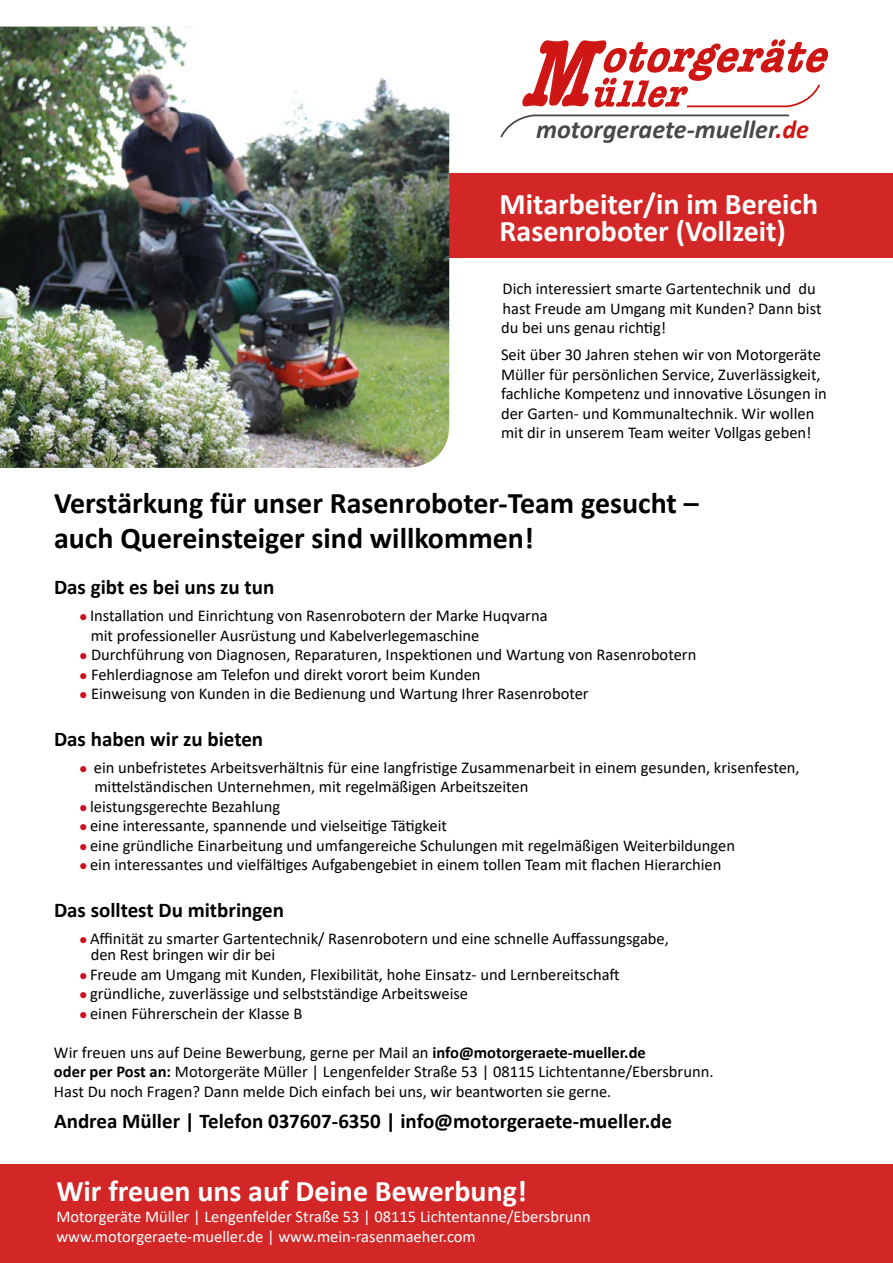
<style>
.page{position:relative;width:893px;height:1263px;background:#fff}
.page>*{position:absolute;margin:0;border:0;box-sizing:border-box;transform-origin:0 0}
.t1{font:700 30px/34.5px "Calibri";color:#000}
.t2{font:700 30px/27px "Calibri";color:#fff}
.t3{font:italic 700 26.1px "Calibri";color:#474847}
.t4{font:700 21px "Calibri";color:#000}
.t5{font:16.5px/19.5px "Calibri";color:#000}
.t6{font:16.5px/19.5px "Calibri";color:#fff}
.s1{color:#ce1713}
.s2{color:#ce0e1c}
.s3{font-weight:700}
</style>
<div class="page">
<div style="left:0;top:174px;width:893px;height:84px;background:#d32727"></div>
<svg style="left:500px;top:114px;width:290px;height:24px"></svg>
<svg style="left:522px;top:39px;width:307px;height:69px"></svg>
<img style="left:0;top:27px;width:449px;height:441px">
<div style="left:0;top:1164px;width:893px;height:99px;background:#d32727"></div>
<h2 class="t3" style="left:536px;top:111px;width:274px">motorgeraete-mueller<span class="s1">.de</span></h2>
<h1 class="t2" style="left:500px;top:190px;width:320px">Mitarbeiter/in im Bereich<br>Rasenroboter (Vollzeit)</h1>
<p class="t5" style="left:501px;top:278px;width:322px">Dich interessiert smarte Gartentechnik und du hast Freude am Umgang mit Kunden? Dann bist du bei uns genau richtig!</p>
<p class="t5" style="left:501px;top:344px;width:327px">Seit über 30 Jahren stehen wir von Motorgeräte Müller für persönlichen Service, Zuverlässigkeit, fachliche Kompetenz und innovative Lösungen in der Garten- und Kommunaltechnik. Wir wollen mit dir in unserem Team weiter Vollgas geben!</p>
<h1 class="t1" style="left:54px;top:485px;width:646px">Verstärkung für unser Rasenroboter-Team gesucht – auch Quereinsteiger sind willkommen!</h1>
<p class="t4" style="left:54px;top:572px;width:222px">Das gibt es bei uns zu tun</p>
<p class="t5" style="left:91px;top:605px;width:458px;text-indent:-11px"><span class="s2">●</span> Installation und Einrichtung von Rasenrobotern der Marke Huqvarna mit professioneller Ausrüstung und Kabelverlegemaschine</p>
<p class="t5" style="left:80px;top:644px;width:618px"><span class="s2">●</span> Durchführung von Diagnosen, Reparaturen, Inspektionen und Wartung von Rasenrobotern</p>
<p class="t5" style="left:80px;top:664px;width:403px"><span class="s2">●</span> Fehlerdiagnose am Telefon und direkt vorort beim Kunden</p>
<p class="t5" style="left:80px;top:683px;width:511px"><span class="s2">●</span> Einweisung von Kunden in die Bedienung und Wartung Ihrer Rasenroboter</p>
<p class="t4" style="left:54px;top:724px;width:211px">Das haben wir zu bieten</p>
<p class="t5" style="left:94px;top:757px;width:707px;text-indent:-15px"><span class="s2">●</span> ein unbefristetes Arbeitsverhältnis für eine langfristige Zusammenarbeit in einem gesunden, krisenfesten, mittelständischen Unternehmen, mit regelmäßigen Arbeitszeiten</p>
<p class="t5" style="left:80px;top:796px;width:202px"><span class="s2">●</span> leistungsgerechte Bezahlung</p>
<p class="t5" style="left:80px;top:815px;width:369px"><span class="s2">●</span> eine interessante, spannende und vielseitige Tätigkeit</p>
<p class="t5" style="left:80px;top:835px;width:657px"><span class="s2">●</span> eine gründliche Einarbeitung und umfangereiche Schulungen mit regelmäßigen Weiterbildungen</p>
<p class="t5" style="left:80px;top:854px;width:643px"><span class="s2">●</span> ein interessantes und vielfältiges Aufgabengebiet in einem tollen Team mit flachen Hierarchien</p>
<p class="t4" style="left:54px;top:895px;width:231px">Das solltest Du mitbringen</p>
<p class="t5" style="left:91px;top:929px;width:580px;line-height:16.5px;text-indent:-11px"><span class="s2">●</span> Affinität zu smarter Gartentechnik/ Rasenrobotern und eine schnelle Auffassungsgabe, den Rest bringen wir dir bei</p>
<p class="t5" style="left:80px;top:964px;width:542px"><span class="s2">●</span> Freude am Umgang mit Kunden, Flexibilität, hohe Einsatz- und Lernbereitschaft</p>
<p class="t5" style="left:80px;top:983px;width:390px"><span class="s2">●</span> gründliche, zuverlässige und selbstständige Arbeitsweise</p>
<p class="t5" style="left:80px;top:1003px;width:224px"><span class="s2">●</span> einen Führerschein der Klasse B</p>
<p class="t5" style="left:54px;top:1042px;width:661px">Wir freuen uns auf Deine Bewerbung, gerne per Mail an <span class="s3">info@motorgeraete-mueller.de<br>oder per Post an:</span> Motorgeräte Müller | Lengenfelder Straße 53 | 08115 Lichtentanne/Ebersbrunn.<br>Hast Du noch Fragen? Dann melde Dich einfach bei uns, wir beantworten sie gerne.</p>
<p class="t4" style="left:54px;top:1106px;width:620px">Andrea Müller | Telefon 037607-6350 | info@motorgeraete-mueller.de</p>
<h1 class="t2" style="left:56px;top:1177px;width:472px">Wir freuen uns auf Deine Bewerbung!</h1>
<p class="t6" style="left:56px;top:1207px;width:536px">Motorgeräte Müller | Lengenfelder Straße 53 | 08115 Lichtentanne/Ebersbrunn www.motorgeraete-mueller.de | www.mein-rasenmaeher.com</p>
</div>
